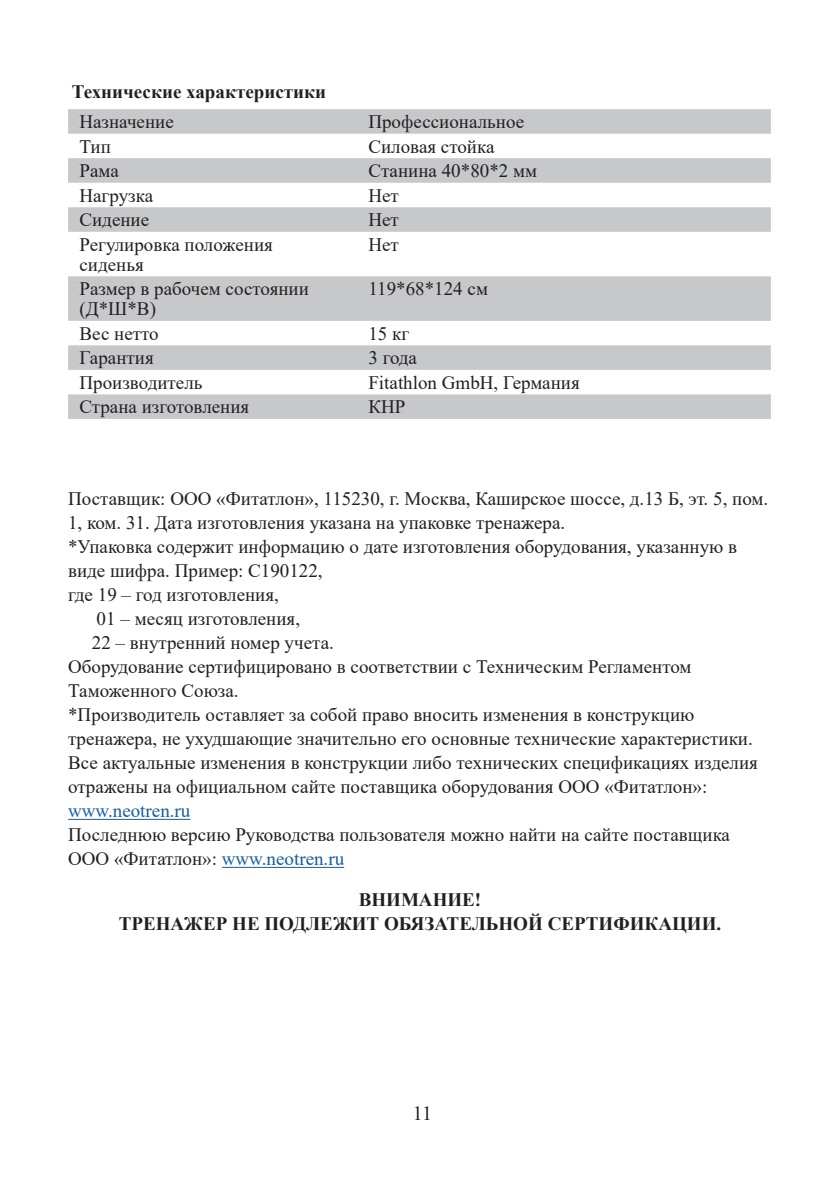
<style>
.page{position:relative;width:840px;height:1191px;background:#fff}
.page>*{position:absolute;margin:0;border:0;box-sizing:border-box;transform-origin:0 0}
.t1{font:20px "Times New Roman";color:#231f20}
.t2{font:19px/20px "Times New Roman";color:#231f20}
.t3{font:700 19px/24px "Times New Roman";color:#231f20;text-align:center}
.t4{font:19px "Times New Roman";color:#175d9e}
.s1{color:#175d9e}
</style>
<div class="page">
<svg style="left:68px;top:109px;width:702px;height:310px;fill:#cccdcf"></svg>
<hr style="left:68px;top:819px;width:122px;height:1px;background:#175d9e">
<hr style="left:222px;top:867px;width:122px;height:1px;background:#175d9e">
<p class="t3" style="left:72px;top:79px;width:255px">Технические характеристики</p>
<p class="t2" style="left:79px;top:111px;width:96px">Назначение</p>
<p class="t2" style="left:368px;top:111px;width:157px">Профессиональное</p>
<p class="t2" style="left:79px;top:136px;width:33px">Тип</p>
<p class="t2" style="left:368px;top:136px;width:127px">Силовая стойка</p>
<p class="t2" style="left:79px;top:160px;width:41px">Рама</p>
<p class="t2" style="left:368px;top:160px;width:170px">Cтанина 40*80*2 мм</p>
<p class="t2" style="left:79px;top:185px;width:75px">Нагрузка</p>
<p class="t2" style="left:368px;top:185px;width:32px">Нет</p>
<p class="t2" style="left:79px;top:209px;width:71px">Сидение</p>
<p class="t2" style="left:368px;top:209px;width:32px">Нет</p>
<p class="t2" style="left:79px;top:234px;width:195px">Регулировка положения сиденья</p>
<p class="t2" style="left:368px;top:234px;width:32px">Нет</p>
<p class="t2" style="left:79px;top:278px;width:231px">Размер в рабочем состоянии (Д*Ш*В)</p>
<p class="t2" style="left:368px;top:278px;width:121px">119*68*124 см</p>
<p class="t2" style="left:79px;top:323px;width:81px">Вес нетто</p>
<p class="t2" style="left:368px;top:323px;width:42px">15 кг</p>
<p class="t2" style="left:79px;top:347px;width:76px">Гарантия</p>
<p class="t2" style="left:368px;top:347px;width:50px">3 года</p>
<p class="t2" style="left:79px;top:372px;width:124px">Производитель</p>
<p class="t2" style="left:368px;top:372px;width:213px">Fitathlon GmbH, Германия</p>
<p class="t2" style="left:79px;top:396px;width:171px">Страна изготовления</p>
<p class="t2" style="left:368px;top:396px;width:38px">КНР</p>
<p class="t2" style="left:68px;top:488px;width:701px">Поставщик: ООО «Фитатлон», 115230, г. Москва, Каширское шоссе, д.13 Б, эт. 5, пом.</p>
<p class="t2" style="left:68px;top:512px;width:498px">1, ком. 31. Дата изготовления указана на упаковке тренажера.</p>
<p class="t2" style="left:68px;top:536px;width:670px">*Упаковка содержит информацию о дате изготовления оборудования, указанную в</p>
<p class="t2" style="left:68px;top:560px;width:256px">виде шифра. Пример: С190122,</p>
<p class="t2" style="left:68px;top:584px;width:212px">где 19 – год изготовления,</p>
<p class="t2" style="left:97px;top:608px;width:205px">01 – месяц изготовления,</p>
<p class="t2" style="left:92px;top:632px;width:243px">22 – внутренний номер учета.</p>
<p class="t2" style="left:68px;top:656px;width:624px">Оборудование сертифицировано в соответствии с Техническим Регламентом</p>
<p class="t2" style="left:68px;top:680px;width:172px">Таможенного Союза.</p>
<p class="t2" style="left:68px;top:704px;width:627px">*Производитель оставляет за собой право вносить изменения в конструкцию</p>
<p class="t2" style="left:68px;top:728px;width:686px">тренажера, не ухудшающие значительно его основные технические характеристики.</p>
<p class="t2" style="left:68px;top:752px;width:691px">Все актуальные изменения в конструкции либо технических спецификациях изделия</p>
<p class="t2" style="left:68px;top:776px;width:640px">отражены на официальном сайте поставщика оборудования ООО «Фитатлон»:</p>
<p class="t4" style="left:68px;top:797px;width:124px">www.neotren.ru</p>
<p class="t2" style="left:68px;top:822px;width:663px;line-height:24px">Последнюю версию Руководства пользователя можно найти на сайте поставщика<br>ООО «Фитатлон»: <span class="s1">www.neotren.ru</span></p>
<p class="t3" style="left:119px;top:887px;width:603px">ВНИМАНИЕ!<br>ТРЕНАЖЕР НЕ ПОДЛЕЖИТ ОБЯЗАТЕЛЬНОЙ СЕРТИФИКАЦИИ.</p>
<p class="t1" style="left:412px;top:1099px;width:21px">11</p>
</div>
